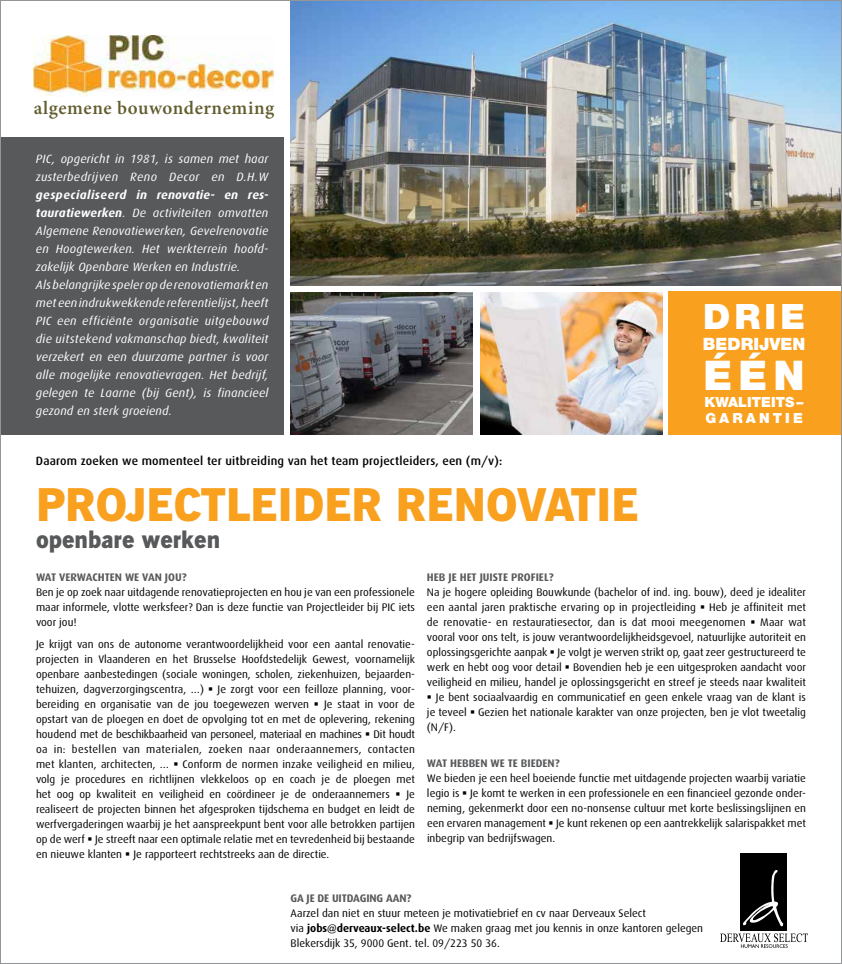
<style>
.page{position:relative;width:842px;height:964px;background:#fff}
.page>*{position:absolute;margin:0;border:0;box-sizing:border-box;transform-origin:0 0}
.t1{font:45px "News Gothic X Bd";color:#f9a01f}
.t2{font:900 41px "Helvetica Neue LT Std";color:#fff}
.t3{font:900 35px "Helvetica Neue LT Std";color:#fff}
.t4{font:24px "News Gothic X Bd";color:#58595b}
.t5{font:600 19px "Minion Pro";letter-spacing:.03em;color:#635e2f}
.t6{font:900 17px "Helvetica Neue LT Std";color:#fff}
.t7{font:900 14px/16.8px "Helvetica Neue LT Std";color:#fff}
.t8{font:italic 12px/18px "Dax";letter-spacing:.015em;color:#fff}
.t9{font:500 12px "Dax";letter-spacing:.015em;color:#000}
.t10{font:11px/15px "Dax";color:#000;text-align:justify}
.t11{font:700 11px "Dax";color:#58595b}
.s1{font-weight:700}
</style>
<div class="page">
<img style="left:291px;top:2px;width:549px;height:284px">
<img style="left:291px;top:293px;width:182px;height:142px">
<img style="left:480px;top:293px;width:182px;height:141px">
<div style="left:669px;top:291px;width:173px;height:144px;background:#f9a01f"></div>
<div style="left:0;top:137px;width:283px;height:298px;background:#58595b"></div>
<div style="left:740px;top:853px;width:47px;height:78px;background:#000"></div>
<svg style="left:743px;top:870px;width:40px;height:56px"></svg>
<svg style="left:720px;top:933px;width:88px;height:15px"></svg>
<img style="left:34px;top:36px;width:239px;height:60px">
<h3 class="t5" style="left:34px;top:95px;width:242px">algemene bouwonderneming</h3>
<p class="t8" style="left:36px;top:150px;width:234px">PIC, opgericht in 1981, is samen met haar zusterbedrijven Reno Decor en D.H.W</p>
<p class="t8" style="left:36px;top:186px;width:234px"><span class="s1">gespecialiseerd in renovatie- en res&shy;tauratiewerken</span>. De activiteiten omvatten Algemene Renovatiewerken, Gevelrenovatie en Hoogtewerken. Het werkterrein hoofd&shy;zakelijk Openbare Werken en Industrie.<br>Als belangrijke speler op de renovatiemarkt en met een indrukwekkende referentielijst, heeft PIC een efficiënte organisatie uitgebouwd die uitstekend vakmanschap biedt, kwaliteit verzekert en een duurzame partner is voor alle mogelijke renovatievragen. Het bedrijf, gelegen te Laarne (bij Gent), is financieel gezond en sterk groeiend.</p>
<p class="t9" style="left:36px;top:454px;width:468px">Daarom zoeken we momenteel ter uitbreiding van het team projectleiders, een (m/v):</p>
<h1 class="t1" style="left:36px;top:477px;width:604px">PROJECTLEIDER RENOVATIE</h1>
<h3 class="t4" style="left:36px;top:525px;width:186px">OPENBARE WERKEN</h3>
<h3 class="t3" style="left:703px;top:296px;width:104px">DRIE</h3>
<h3 class="t6" style="left:703px;top:333px;width:24px">BEDRI</h3>
<h3 class="t6" style="left:759px;top:333px;width:48px">JVEN</h3>
<h2 class="t2" style="left:703px;top:351px;width:103px">ÉÉN</h2>
<p class="t7" style="left:705px;top:393px;width:100px">KWALITEITS –<br>GARANTIE</p>
<p class="t11" style="left:36px;top:571px;width:152px">WAT VERWACHTEN WE VAN JOU?</p>
<p class="t10" style="left:36px;top:585px;width:380px">Ben je op zoek naar uitdagende renovatieprojecten en hou je van een professionele maar informele, vlotte werksfeer? Dan is deze functie van Projectleider bij PIC iets voor jou!</p>
<p class="t10" style="left:36px;top:637px;width:380px">Je krijgt van ons de autonome verantwoordelijkheid voor een aantal renovatie&shy;projecten in Vlaanderen en het Brusselse Hoofdstedelijk Gewest, voornamelijk openbare aanbestedingen (sociale woningen, scholen, ziekenhuizen, bejaarden&shy;tehuizen, dagverzorgingscentra, …) ▪ Je zorgt voor een feilloze planning, voor&shy;bereiding en organisatie van de jou toegewezen werven ▪ Je staat in voor de opstart van de ploegen en doet de opvolging tot en met de oplevering, rekening houdend met de beschikbaarheid van personeel, materiaal en machines ▪ Dit houdt oa in: bestellen van materialen, zoeken naar onderaannemers, contacten met klanten, architecten, … ▪ Conform de normen inzake veiligheid en milieu, volg je procedures en richtlijnen vlekkeloos op en coach je de ploegen met het oog op kwaliteit en veiligheid en coördineer je de onderaannemers ▪ Je realiseert de projecten binnen het afgesproken tijdschema en budget en leidt de werfvergaderingen waarbij je het aanspreekpunt bent voor alle betrokken partijen op de werf ▪ Je streeft naar een optimale relatie met en tevredenheid bij bestaande en nieuwe klanten ▪ Je rapporteert rechtstreeks aan de directie.</p>
<p class="t11" style="left:427px;top:571px;width:128px">HEB JE HET JUISTE PROFIEL?</p>
<p class="t10" style="left:427px;top:585px;width:380px">Na je hogere opleiding Bouwkunde (bachelor of ind. ing. bouw), deed je idealiter een aantal jaren praktische ervaring op in projectleiding ▪ Heb je affiniteit met de renovatie- en restauratiesector, dan is dat mooi meegenomen ▪ Maar wat vooral voor ons telt, is jouw verantwoordelijkheidsgevoel, natuurlijke autoriteit en oplossingsgerichte aanpak ▪ Je volgt je werven strikt op, gaat zeer gestructureerd te werk en hebt oog voor detail ▪ Bovendien heb je een uitgesproken aandacht voor veiligheid en milieu, handel je oplossingsgericht en streef je steeds naar kwaliteit</p>
<p class="t10" style="left:427px;top:690px;width:380px">▪ Je bent sociaalvaardig en communicatief en geen enkele vraag van de klant is je teveel ▪ Gezien het nationale karakter van onze projecten, ben je vlot tweetalig (N/F).</p>
<p class="t11" style="left:427px;top:757px;width:134px">WAT HEBBEN WE TE BIEDEN?</p>
<p class="t10" style="left:427px;top:771px;width:380px">We bieden je een heel boeiende functie met uitdagende projecten waarbij variatie legio is ▪ Je komt te werken in een professionele en een financieel gezonde onder&shy;neming, gekenmerkt door een no-nonsense cultuur met korte beslissingslijnen en een ervaren management ▪ Je kunt rekenen op een aantrekkelijk salarispakket met inbegrip van bedrijfswagen.</p>
<p class="t11" style="left:291px;top:892px;width:122px">GA JE DE UITDAGING AAN?</p>
<p class="t10" style="left:291px;top:906px;width:414px;text-align:left">Aarzel dan niet en stuur meteen je motivatiebrief en cv naar Derveaux Select<br>via <span class="s1">JOBS@DERVEAUX-SELECT.BE</span> We maken graag met jou kennis in onze kantoren gelegen<br>Blekersdijk 35, 9000 Gent. tel. 09/223 50 36.</p>
</div>
